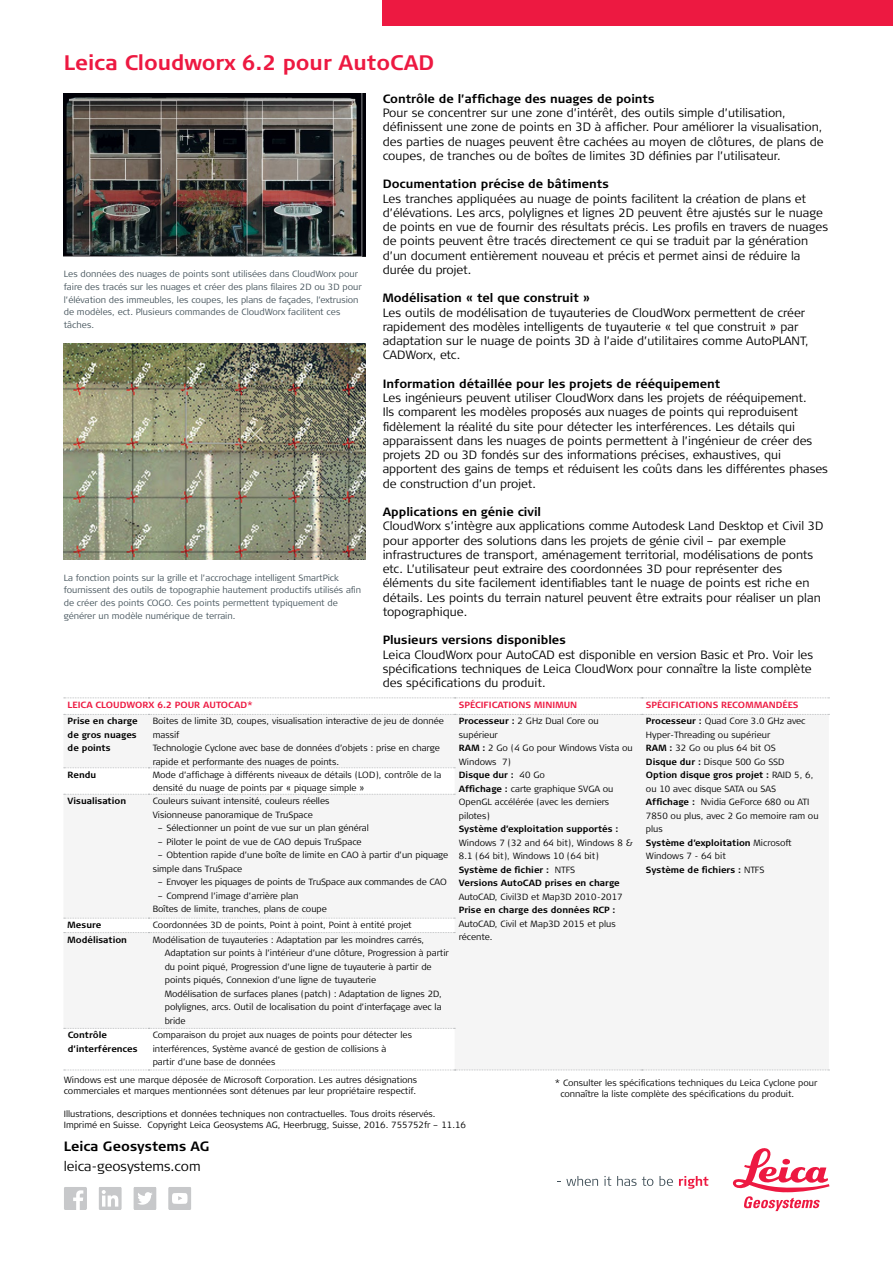
<style>
.page{position:relative;width:893px;height:1263px;background:#fff}
.page>*{position:absolute;margin:0;border:0;box-sizing:border-box;transform-origin:0 0}
.t1{font:700 21px "Signa Column";color:#ed1941}
.t2{font:300 13.5px "Signa Column";color:#000}
.t3{font:700 13.5px "Signa Column";color:#000}
.t4{font:300 12px/14.2px "Signa Column";color:#000}
.t5{font:700 12px "Signa Column";color:#000}
.t6{font:300 9px/13.5px "Signa Column";color:#000}
.t7{font:300 9px/12.8px "Signa Column";color:#43525a}
.t8{font:700 9px/13.5px "Signa Column";color:#000;text-align:justify}
.t9{font:700 9px "Signa Column";color:#ed1941}
.s1{font-weight:700}
</style>
<div class="page">
<div style="left:383px;top:0;width:510px;height:26px;background:#ed1941"></div>
<svg style="left:557px;top:1176px;width:41px;height:10px"></svg>
<svg style="left:604px;top:1176px;width:7px;height:10px"></svg>
<svg style="left:617px;top:1176px;width:36px;height:10px"></svg>
<svg style="left:659px;top:1176px;width:14px;height:10px"></svg>
<svg style="left:679px;top:1176px;width:29px;height:13px"></svg>
<svg style="left:733px;top:1148px;width:96px;height:63px"></svg>
<svg style="left:168px;top:1187px;width:23px;height:23px"></svg>
<svg style="left:133px;top:1187px;width:24px;height:23px"></svg>
<svg style="left:99px;top:1187px;width:23px;height:23px"></svg>
<svg style="left:64px;top:1187px;width:23px;height:23px"></svg>
<img style="left:64px;top:94px;width:301px;height:162px">
<img style="left:64px;top:343px;width:302px;height:216px">
<svg style="left:63px;top:714px;width:393px;height:356px;fill:#f5f5f5"></svg>
<svg style="left:64px;top:697px;width:765px;height:1px"></svg>
<svg style="left:64px;top:714px;width:765px;height:1px"></svg>
<svg style="left:64px;top:767px;width:391px;height:1px"></svg>
<svg style="left:64px;top:794px;width:391px;height:1px"></svg>
<svg style="left:64px;top:918px;width:391px;height:1px"></svg>
<svg style="left:64px;top:932px;width:391px;height:1px"></svg>
<svg style="left:64px;top:1028px;width:391px;height:1px"></svg>
<svg style="left:64px;top:1069px;width:765px;height:1px"></svg>
<h1 class="t1" style="left:64px;top:50px;width:372px">Leica Cloudworx 6.2 pour AutoCAD</h1>
<h3 class="t5" style="left:383px;top:91px;width:273px">Contrôle de l’affichage des nuages de points</h3>
<p class="t4" style="left:383px;top:106px;width:442px">Pour se concentrer sur une zone d’intérêt, des outils simple d’utilisation, définissent une zone de points en 3D à afficher. Pour améliorer la visualisation, des parties de nuages peuvent être cachées au moyen de clôtures, de plans de coupes, de tranches ou de boîtes de limites 3D définies par l’utilisateur.</p>
<h3 class="t5" style="left:383px;top:176px;width:228px">Documentation précise de bâtiments</h3>
<p class="t4" style="left:383px;top:192px;width:447px">Les tranches appliquées au nuage de points facilitent la création de plans et d’élévations. Les arcs, polylignes et lignes 2D peuvent être ajustés sur le nuage de points en vue de fournir des résultats précis. Les profils en travers de nuages de points peuvent être tracés directement ce qui se traduit par la génération d’un document entièrement nouveau et précis et permet ainsi de réduire la durée du projet.</p>
<h3 class="t5" style="left:383px;top:290px;width:209px">Modélisation « tel que construit »</h3>
<p class="t4" style="left:383px;top:305px;width:428px">Les outils de modélisation de tuyauteries de CloudWorx permettent de créer rapidement des modèles intelligents de tuyauterie « tel que construit » par adaptation sur le nuage de points 3D à l’aide d’utilitaires comme AutoPLANT, CADWorx, etc.</p>
<h3 class="t5" style="left:383px;top:376px;width:339px">Information détaillée pour les projets de rééquipement</h3>
<p class="t4" style="left:383px;top:391px;width:447px">Les ingénieurs peuvent utiliser CloudWorx dans les projets de rééquipement.<br>Ils comparent les modèles proposés aux nuages de points qui reproduisent fidèlement la réalité du site pour détecter les interférences. Les détails qui apparaissent dans les nuages de points permettent à l’ingénieur de créer des projets 2D ou 3D fondés sur des informations précises, exhaustives, qui apportent des gains de temps et réduisent les coûts dans les différentes phases de construction d’un projet.</p>
<h3 class="t5" style="left:383px;top:504px;width:160px">Applications en génie civil</h3>
<p class="t4" style="left:383px;top:519px;width:442px">CloudWorx s’intègre aux applications comme Autodesk Land Desktop et Civil 3D pour apporter des solutions dans les projets de génie civil – par exemple infrastructures de transport, aménagement territorial, modélisations de ponts etc. L’utilisateur peut extraire des coordonnées 3D pour représenter des éléments du site facilement identifiables tant le nuage de points est riche en détails. Les points du terrain naturel peuvent être extraits pour réaliser un plan topographique.</p>
<h3 class="t5" style="left:383px;top:632px;width:185px">Plusieurs versions disponibles</h3>
<h3 class="t4" style="left:383px;top:647px;width:432px">Leica CloudWorx pour AutoCAD est disponible en version Basic et Pro. Voir les spécifications techniques de Leica CloudWorx pour connaître la liste complète des spécifications du produit.</h3>
<p class="t7" style="left:64px;top:268px;width:299px">Les données des nuages de points sont utilisées dans CloudWorx pour faire des tracés sur les nuages et créer des plans filaires 2D ou 3D pour l’élévation des immeubles, les coupes, les plans de façades, l’extrusion de modèles, ect. Plusieurs commandes de CloudWorx facilitent ces tâches.</p>
<p class="t7" style="left:64px;top:571px;width:299px">La fonction points sur la grille et l’accrochage intelligent SmartPick fournissent des outils de topographie hautement productifs utilisés afin de créer des points COGO. Ces points permettent typiquement de générer un modèle numérique de terrain.</p>
<p class="t9" style="left:68px;top:699px;width:187px">LEICA CLOUDWORX 6.2 POUR AUTOCAD*</p>
<p class="t9" style="left:459px;top:699px;width:120px">SPÉCIFICATIONS MINIMUN</p>
<p class="t9" style="left:646px;top:699px;width:154px">SPÉCIFICATIONS RECOMMANDÉES</p>
<p class="t8" style="left:68px;top:715px;width:72px">Prise en charge de gros nuages de points</p>
<p class="t6" style="left:153px;top:715px;width:293px">Boites de limite 3D, coupes, visualisation interactive de jeu de donnée massif<br>Technologie Cyclone avec base de données d’objets : prise en charge rapide et performante des nuages de points.</p>
<p class="t6" style="left:459px;top:715px;width:175px"><span class="s1">Processeur :</span> 2 GHz Dual Core ou supérieur<br><span class="s1">RAM :</span> 2 Go (4 Go pour Windows Vista ou<br>Windows 7)<br><span class="s1">Disque dur :</span> 40 Go<br><span class="s1">Affichage :</span> carte graphique SVGA ou<br>OpenGL accélérée (avec les derniers pilotes)</p>
<p class="t8" style="left:459px;top:823px;width:161px">Système d’exploitation supportés :</p>
<p class="t6" style="left:459px;top:836px;width:175px">Windows 7 (32 and 64 bit), Windows 8 &amp;<br>8.1 (64 bit), Windows 10 (64 bit)<br><span class="s1">Système de fichier :</span> NTFS<br><span class="s1">Versions AutoCAD prises en charge</span></p>
<p class="t6" style="left:459px;top:890px;width:165px">AutoCAD, Civil3D et Map3D 2010-2017</p>
<p class="t8" style="left:459px;top:904px;width:158px">Prise en charge des données RCP :</p>
<p class="t6" style="left:459px;top:917px;width:158px">AutoCAD, Civil et Map3D 2015 et plus récente.</p>
<p class="t6" style="left:646px;top:715px;width:174px"><span class="s1">Processeur :</span> Quad Core 3.0 GHz avec<br>Hyper-Threading ou supérieur<br><span class="s1">RAM :</span> 32 Go ou plus 64 bit OS<br><span class="s1">Disque dur :</span> Disque 500 Go SSD<br><span class="s1">Option disque gros projet :</span> RAID 5, 6, ou 10 avec disque SATA ou SAS<br><span class="s1">Affichage :</span> Nvidia GeForce 680 ou ATI<br>7850 ou plus, avec 2 Go memoire ram ou plus<br><span class="s1">Système d’exploitation</span> Microsoft<br>Windows 7 - 64 bit<br><span class="s1">Système de fichiers :</span> NTFS</p>
<p class="t8" style="left:68px;top:768px;width:30px">Rendu</p>
<p class="t6" style="left:153px;top:768px;width:290px">Mode d’affichage à différents niveaux de détails (LOD), contrôle de la densité du nuage de points par « piquage simple »</p>
<p class="t8" style="left:68px;top:794px;width:60px">Visualisation</p>
<p class="t6" style="left:153px;top:794px;width:178px">Couleurs suivant intensité, couleurs réelles<br>Visionneuse panoramique de TruSpace</p>
<p class="t6" style="left:158px;top:821px;width:212px">– Sélectionner un point de vue sur un plan général</p>
<p class="t6" style="left:158px;top:835px;width:205px">– Piloter le point de vue de CAO depuis TruSpace</p>
<p class="t6" style="left:153px;top:848px;width:297px;text-indent:6px">– Obtention rapide d’une boîte de limite en CAO à partir d’un piquage simple dans TruSpace</p>
<p class="t6" style="left:158px;top:875px;width:290px">– Envoyer les piquages de points de TruSpace aux commandes de CAO</p>
<p class="t6" style="left:153px;top:889px;width:176px;text-indent:6px">– Comprend l’image d’arrière plan<br>Boîtes de limite, tranches, plans de coupe</p>
<p class="t8" style="left:68px;top:918px;width:35px">Mesure</p>
<p class="t6" style="left:153px;top:918px;width:261px">Coordonnées 3D de points, Point à point, Point à entité projet</p>
<p class="t8" style="left:68px;top:933px;width:61px">Modélisation</p>
<p class="t6" style="left:165px;top:933px;width:286px;text-indent:-12px">Modélisation de tuyauteries : Adaptation par les moindres carrés, Adaptation sur points à l’intérieur d’une clôture, Progression à partir du point piqué, Progression d’une ligne de tuyauterie à partir de points piqués, Connexion d’une ligne de tuyauterie<br>Modélisation de surfaces planes (patch) : Adaptation de lignes 2D, polylignes, arcs. Outil de localisation du point d’interfaçage avec la bride</p>
<p class="t8" style="left:68px;top:1028px;width:71px">Contrôle d’interférences</p>
<p class="t6" style="left:153px;top:1028px;width:261px">Comparaison du projet aux nuages de points pour détecter les interférences, Système avancé de gestion de collisions à<br>partir d’une base de données</p>
<p class="t6" style="left:64px;top:1075px;width:355px;line-height:10.5px">Windows est une marque déposée de Microsoft Corporation. Les autres désignations commerciales et marques mentionnées sont détenues par leur propriétaire respectif.</p>
<p class="t6" style="left:560px;top:1078px;width:259px;line-height:10.5px;text-indent:-5px">* Consulter les spécifications techniques du Leica Cyclone pour connaître la liste complète des spécifications du produit.</p>
<p class="t6" style="left:64px;top:1109px;width:404px;line-height:10.5px">Illustrations, descriptions et données techniques non contractuelles. Tous droits réservés.<br>Imprimé en Suisse. Copyright Leica Geosystems AG, Heerbrugg, Suisse, 2016. 755752fr – 11.16</p>
<h2 class="t3" style="left:64px;top:1138px;width:147px">Leica Geosystems AG</h2>
<h2 class="t2" style="left:64px;top:1157px;width:138px">leica-geosystems.com</h2>
</div>
